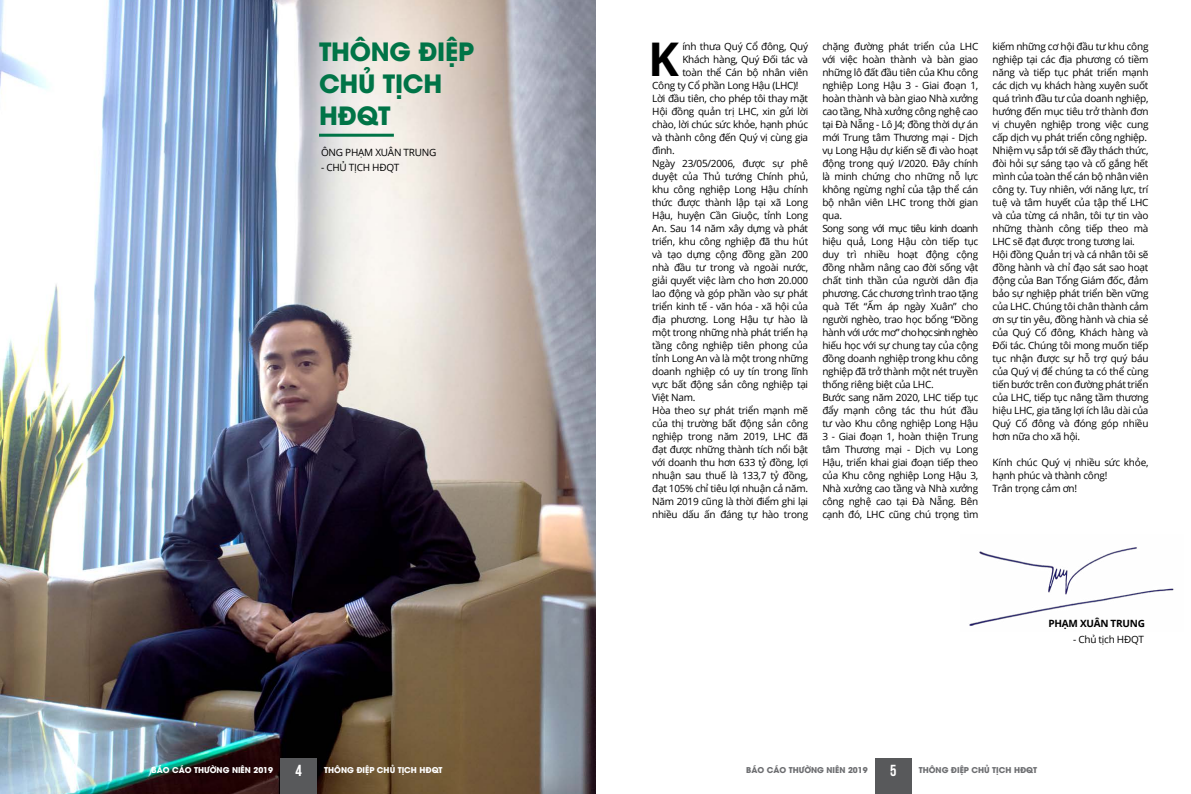
<style>
.page{position:relative;width:1191px;height:794px;background:#fff}
.page>*{position:absolute;margin:0;border:0;box-sizing:border-box;transform-origin:0 0}
.t1{font:700 46.4px "Open Sans";color:#000}
.t2{font:700 25px/32px "UTM Avo";letter-spacing:-.01em;color:#007447}
.t3{font:16px "UTM Bebas";color:#fff}
.t4{font:10px/13px "Open Sans";letter-spacing:-.025em;color:#000}
.t5{font:700 10px "Open Sans";letter-spacing:-.025em;color:#000}
.t6{font:700 8px "UTM Avo";color:#fff}
.t7{font:700 8px "UTM Avo";color:#6d6e71}
</style>
<div class="page">
<img style="left:0;top:0;width:595px;height:794px">
<div style="left:874px;top:758px;width:37px;height:36px;background:#58595b"></div>
<div style="left:280px;top:758px;width:37px;height:36px;background:#58595b"></div>
<hr style="left:319px;top:134px;width:75px;height:3px;background:#007447">
<img style="left:969px;top:547px;width:205px;height:79px">
<h2 class="t2" style="left:319px;top:33px;width:156px">THÔNG ĐIỆP<br>CHỦ TỊCH<br>HĐQT</h2>
<h1 class="t1" style="left:648px;top:27px;width:32px">K</h1>
<p class="t4" style="left:682px;top:40px;width:127px">ính thưa Quý Cổ đông, Quý</p>
<p class="t4" style="left:682px;top:53px;width:127px">Khách hàng, Quý Đối tác và</p>
<p class="t4" style="left:682px;top:66px;width:127px">toàn thể Cán bộ nhân viên</p>
<p class="t4" style="left:652px;top:79px;width:148px">Công ty Cổ phần Long Hậu (LHC)!</p>
<p class="t4" style="left:652px;top:92px;width:157px">Lời đầu tiên, cho phép tôi thay mặt</p>
<p class="t4" style="left:652px;top:105px;width:157px">Hội đồng quản trị LHC, xin gửi lời</p>
<p class="t4" style="left:652px;top:118px;width:157px">chào, lời chúc sức khỏe, hạnh phúc</p>
<p class="t4" style="left:652px;top:131px;width:157px">và thành công đến Quý vị cùng gia</p>
<p class="t4" style="left:652px;top:144px;width:24px">đình.</p>
<p class="t4" style="left:652px;top:157px;width:157px">Ngày 23/05/2006, được sự phê</p>
<p class="t4" style="left:652px;top:170px;width:157px">duyệt của Thủ tướng Chính phủ,</p>
<p class="t4" style="left:652px;top:183px;width:157px">khu công nghiệp Long Hậu chính</p>
<p class="t4" style="left:652px;top:196px;width:157px">thức được thành lập tại xã Long</p>
<p class="t4" style="left:652px;top:209px;width:157px">Hậu, huyện Cần Giuộc, tỉnh Long</p>
<p class="t4" style="left:652px;top:222px;width:157px">An. Sau 14 năm xây dựng và phát</p>
<p class="t4" style="left:652px;top:235px;width:157px">triển, khu công nghiệp đã thu hút</p>
<p class="t4" style="left:652px;top:248px;width:157px">và tạo dựng cộng đồng gần 200</p>
<p class="t4" style="left:652px;top:261px;width:157px">nhà đầu tư trong và ngoài nước,</p>
<p class="t4" style="left:652px;top:274px;width:157px">giải quyết việc làm cho hơn 20.000</p>
<p class="t4" style="left:652px;top:287px;width:157px">lao động và góp phần vào sự phát</p>
<p class="t4" style="left:652px;top:300px;width:157px">triển kinh tế - văn hóa - xã hội của</p>
<p class="t4" style="left:652px;top:313px;width:157px">địa phương. Long Hậu tự hào là</p>
<p class="t4" style="left:652px;top:326px;width:157px">một trong những nhà phát triển hạ</p>
<p class="t4" style="left:652px;top:339px;width:157px">tầng công nghiệp tiên phong của</p>
<p class="t4" style="left:652px;top:352px;width:157px">tỉnh Long An và là một trong những</p>
<p class="t4" style="left:652px;top:365px;width:157px">doanh nghiệp có uy tín trong lĩnh</p>
<p class="t4" style="left:652px;top:378px;width:157px">vực bất động sản công nghiệp tại</p>
<p class="t4" style="left:652px;top:391px;width:45px">Việt Nam.</p>
<p class="t4" style="left:652px;top:404px;width:157px">Hòa theo sự phát triển mạnh mẽ</p>
<p class="t4" style="left:652px;top:417px;width:157px">của thị trường bất động sản công</p>
<p class="t4" style="left:652px;top:430px;width:157px">nghiệp trong năm 2019, LHC đã</p>
<p class="t4" style="left:652px;top:443px;width:157px">đạt được những thành tích nổi bật</p>
<p class="t4" style="left:652px;top:456px;width:157px">với doanh thu hơn 633 tỷ đồng, lợi</p>
<p class="t4" style="left:652px;top:469px;width:157px">nhuận sau thuế là 133,7 tỷ đồng,</p>
<p class="t4" style="left:652px;top:482px;width:157px">đạt 105% chỉ tiêu lợi nhuận cả năm.</p>
<p class="t4" style="left:652px;top:495px;width:157px">Năm 2019 cũng là thời điểm ghi lại</p>
<p class="t4" style="left:652px;top:508px;width:157px">nhiều dấu ấn đáng tự hào trong</p>
<p class="t4" style="left:321px;top:145px;width:117px">ÔNG PHẠM XUÂN TRUNG</p>
<p class="t4" style="left:321px;top:161px;width:80px">- CHỦ TỊCH HĐQT</p>
<p class="t4" style="left:822px;top:40px;width:157px">chặng đường phát triển của LHC với việc hoàn thành và bàn giao những lô đất đầu tiên của Khu công nghiệp Long Hậu 3 - Giai đoạn 1, hoàn thành và bàn giao Nhà xưởng cao tầng, Nhà xưởng công nghệ cao tại Đà Nẵng - Lô J4; đồng thời dự án mới Trung tâm Thương mại - Dịch vụ Long Hậu dự kiến sẽ đi vào hoạt động trong quý I/2020. Đây chính là minh chứng cho những nỗ lực không ngừng nghỉ của tập thể cán bộ nhân viên LHC trong thời gian qua.<br>Song song với mục tiêu kinh doanh hiệu quả, Long Hậu còn tiếp tục duy trì nhiều hoạt động cộng đồng nhằm nâng cao đời sống vật chất tinh thần của người dân địa phương. Các chương trình trao tặng quà Tết “Ấm áp ngày Xuân” cho người nghèo, trao học bổng “Đồng hành với ước mơ” cho học sinh nghèo hiếu học với sự chung tay của cộng đồng doanh nghiệp trong khu công nghiệp đã trở thành một nét truyền thống riêng biệt của LHC.<br>Bước sang năm 2020, LHC tiếp tục đẩy mạnh công tác thu hút đầu tư vào Khu công nghiệp Long Hậu<br>3 - Giai đoạn 1, hoàn thiện Trung tâm Thương mại - Dịch vụ Long<br>Hậu, triển khai giai đoạn tiếp theo của Khu công nghiệp Long Hậu 3,<br>Nhà xưởng cao tầng và Nhà xưởng công nghệ cao tại Đà Nẵng. Bên cạnh đó, LHC cũng chú trọng tìm</p>
<p class="t4" style="left:992px;top:40px;width:157px">kiếm những cơ hội đầu tư khu công nghiệp tại các địa phương có tiềm năng và tiếp tục phát triển mạnh các dịch vụ khách hàng xuyên suốt quá trình đầu tư của doanh nghiệp, hướng đến mục tiêu trở thành đơn vị chuyên nghiệp trong việc cung cấp dịch vụ phát triển công nghiệp.<br>Nhiệm vụ sắp tới sẽ đầy thách thức, đòi hỏi sự sáng tạo và cố gắng hết mình của toàn thể cán bộ nhân viên công ty. Tuy nhiên, với năng lực, trí tuệ và tâm huyết của tập thể LHC và của từng cá nhân, tôi tự tin vào những thành công tiếp theo mà<br>LHC sẽ đạt được trong tương lai.<br>Hội đồng Quản trị và cá nhân tôi sẽ đồng hành và chỉ đạo sát sao hoạt động của Ban Tổng Giám đốc, đảm bảo sự nghiệp phát triển bền vững của LHC. Chúng tôi chân thành cảm ơn sự tin yêu, đồng hành và chia sẻ của Quý Cổ đông, Khách hàng và<br>Đối tác. Chúng tôi mong muốn tiếp tục nhận được sự hỗ trợ quý báu của Quý vị để chúng ta có thể cùng tiến bước trên con đường phát triển của LHC, tiếp tục nâng tầm thương hiệu LHC, gia tăng lợi ích lâu dài của<br>Quý Cổ đông và đóng góp nhiều hơn nữa cho xã hội.</p>
<p class="t4" style="left:992px;top:456px;width:157px">Kính chúc Quý vị nhiều sức khỏe, hạnh phúc và thành công!<br>Trân trọng cảm ơn!</p>
<p class="t5" style="left:1048px;top:616px;width:98px">PHẠM XUÂN TRUNG</p>
<p class="t4" style="left:1073px;top:632px;width:72px">- Chủ tịch HĐQT</p>
<p class="t6" style="left:152px;top:763px;width:123px">BÁO CÁO THƯỜNG NIÊN 2019</p>
<p class="t6" style="left:324px;top:763px;width:120px">THÔNG ĐIỆP CHỦ TỊCH HĐQT</p>
<p class="t7" style="left:746px;top:763px;width:123px">BÁO CÁO THƯỜNG NIÊN 2019</p>
<p class="t7" style="left:918px;top:763px;width:120px">THÔNG ĐIỆP CHỦ TỊCH HĐQT</p>
<h3 class="t3" style="left:295px;top:759px;width:8px">4</h3>
<h3 class="t3" style="left:890px;top:759px;width:8px">5</h3>
</div>
